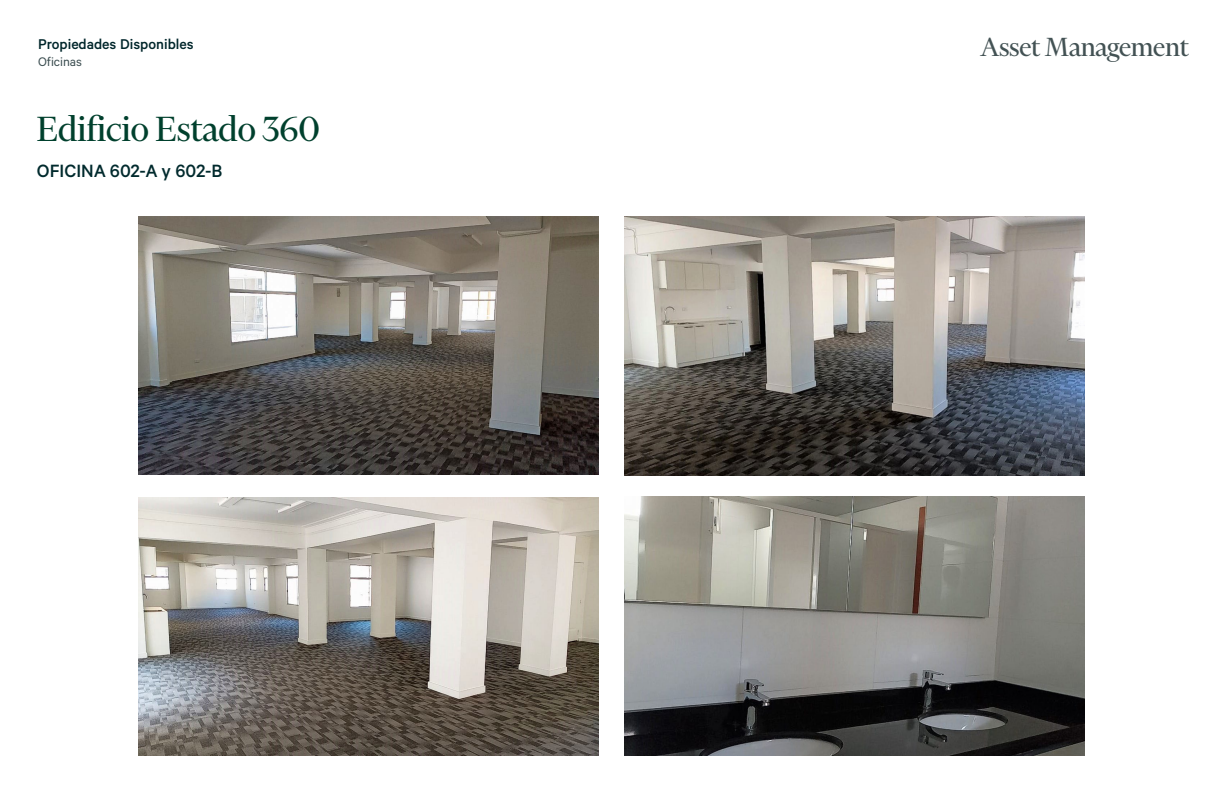
<style>
.page{position:relative;width:1224px;height:792px;background:#fff}
.page>*{position:absolute;margin:0;border:0;box-sizing:border-box;transform-origin:0 0}
.t1{font:40px "Financier Display";letter-spacing:-.005em;color:#00402d}
.t2{font:30px "Financier Display";letter-spacing:-.01em;color:#435254}
.t3{font:500 20px "Calibre";color:#002a2d}
.t4{font:500 16px "Calibre";color:#00262b}
.t5{font:14px "Calibre";color:#3c4e51}
</style>
<div class="page">
<img style="left:138px;top:216px;width:460px;height:259px">
<img style="left:138px;top:497px;width:460px;height:259px">
<img style="left:624px;top:497px;width:460px;height:259px">
<img style="left:624px;top:216px;width:460px;height:259px">
<p class="t4" style="left:38px;top:34px;width:157px">Propiedades Disponibles</p>
<p class="t5" style="left:38px;top:54px;width:45px">Oficinas</p>
<p class="t1" style="left:37px;top:108px;width:285px">Edificio Estado 360</p>
<p class="t3" style="left:37px;top:159px;width:187px">OFICINA 602-A y 602-B</p>
<p class="t2" style="left:980px;top:31px;width:210px">Asset Management</p>
</div>
